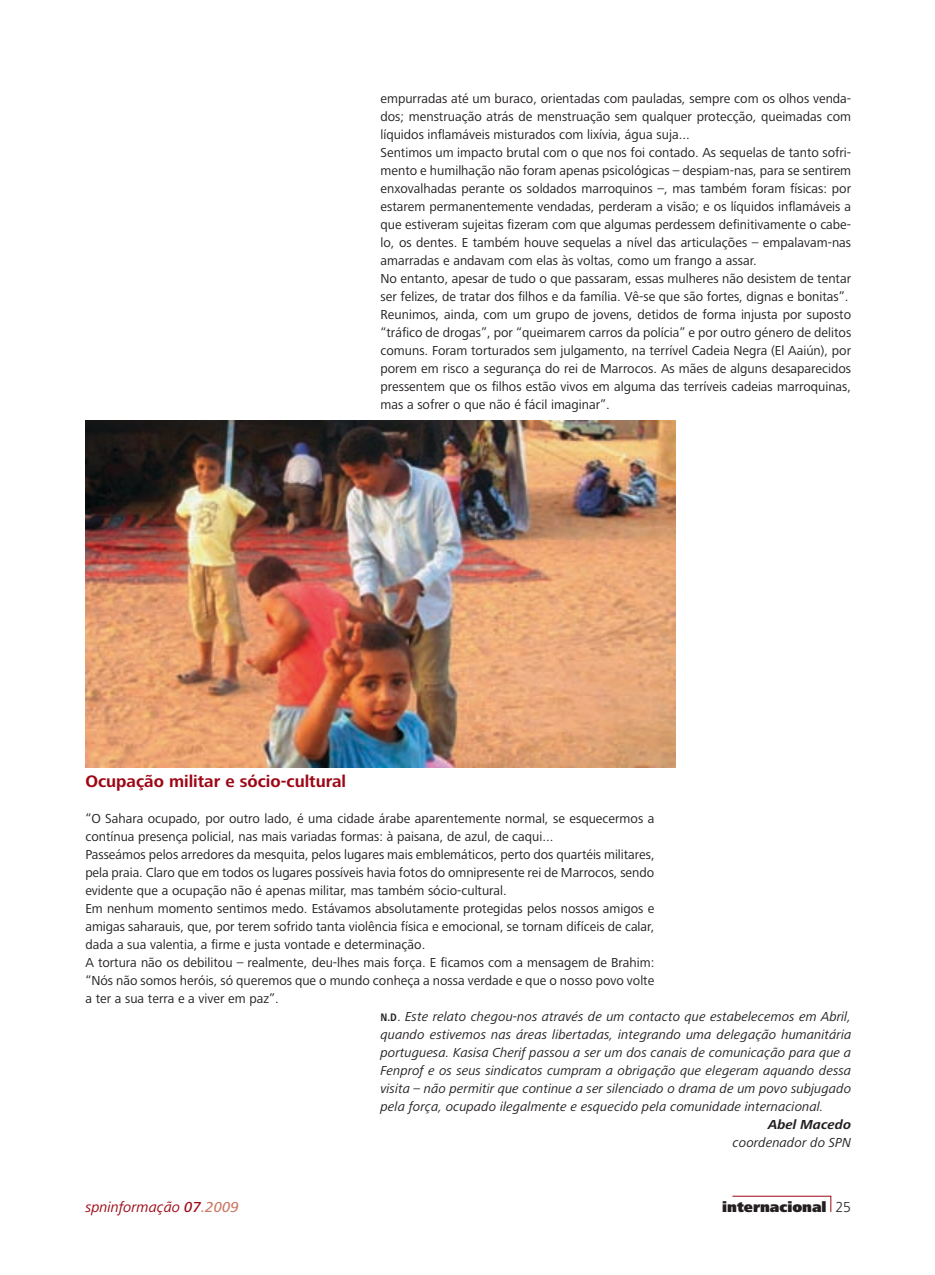
<style>
.page{position:relative;width:935px;height:1275px;background:#fff}
.page>*{position:absolute;margin:0;border:0;box-sizing:border-box;transform-origin:0 0}
.t1{font:700 17.25px "Frutiger Next LT";color:#9d0715}
.t2{font:italic 15px "Frutiger Next LT";color:#9d0715}
.t3{font:900 15px "Frutiger Next LT";color:#231f20}
.t4{font:13.5px/18px "Frutiger Next LT";color:#231f20}
.t5{font:italic 13.5px "Frutiger Next LT";color:#231f20}
.t6{font:italic 700 13.5px "Frutiger Next LT";color:#231f20}
.s1{font-weight:700;font-style:normal;font-stretch:condensed;font-size:11.25px}
.s2{font-style:normal}
.s3{font-weight:500}
.s4{font-weight:500;color:#cb7c6a}
.s5{font-weight:300}
</style>
<div class="page">
<svg style="left:732px;top:1195px;width:99px;height:18px"></svg>
<img style="left:85px;top:421px;width:590px;height:346px">
<p class="t4" style="left:380px;top:90px;width:472px">empurradas até um buraco, orientadas com pauladas, sempre com os olhos venda&shy;dos; menstruação atrás de menstruação sem qualquer protecção, queimadas com líquidos inflamáveis misturados com lixívia, água suja...<br>Sentimos um impacto brutal com o que nos foi contado. As sequelas de tanto sofri&shy;mento e humilhação não foram apenas psicológicas – despiam-nas, para se sentirem enxovalhadas perante os soldados marroquinos –, mas também foram físicas: por estarem permanentemente vendadas, perderam a visão; e os líquidos inflamáveis a que estiveram sujeitas fizeram com que algumas perdessem definitivamente o cabe&shy;lo, os dentes. E também houve sequelas a nível das articulações – empalavam-nas amarradas e andavam com elas às voltas, como um frango a assar.<br>No entanto, apesar de tudo o que passaram, essas mulheres não desistem de tentar ser felizes, de tratar dos filhos e da família. Vê-se que são fortes, dignas e bonitas”.<br>Reunimos, ainda, com um grupo de jovens, detidos de forma injusta por suposto “tráfico de drogas”, por “queimarem carros da polícia” e por outro género de delitos comuns. Foram torturados sem julgamento, na terrível Cadeia Negra (El Aaiún), por porem em risco a segurança do rei de Marrocos. As mães de alguns desaparecidos pressentem que os filhos estão vivos em alguma das terríveis cadeias marroquinas, mas a sofrer o que não é fácil imaginar”.</p>
<p class="t1" style="left:85px;top:772px;width:262px">Ocupação militar e sócio-cultural</p>
<p class="t4" style="left:85px;top:810px;width:570px">“O Sahara ocupado, por outro lado, é uma cidade árabe aparentemente normal, se esquecermos a</p>
<p class="t4" style="left:85px;top:828px;width:469px">contínua presença policial, nas mais variadas formas: à paisana, de azul, de caqui...</p>
<p class="t4" style="left:85px;top:846px;width:570px">Passeámos pelos arredores da mesquita, pelos lugares mais emblemáticos, perto dos quartéis militares,</p>
<p class="t4" style="left:85px;top:864px;width:570px">pela praia. Claro que em todos os lugares possíveis havia fotos do omnipresente rei de Marrocos, sendo</p>
<p class="t4" style="left:85px;top:882px;width:423px">evidente que a ocupação não é apenas militar, mas também sócio-cultural.</p>
<p class="t4" style="left:85px;top:900px;width:570px">Em nenhum momento sentimos medo. Estávamos absolutamente protegidas pelos nossos amigos e</p>
<p class="t4" style="left:85px;top:918px;width:570px">amigas saharauis, que, por terem sofrido tanta violência física e emocional, se tornam difíceis de calar,</p>
<p class="t4" style="left:85px;top:936px;width:341px">dada a sua valentia, a firme e justa vontade e determinação.</p>
<p class="t4" style="left:85px;top:954px;width:570px">A tortura não os debilitou – realmente, deu-lhes mais força. E ficamos com a mensagem de Brahim:</p>
<p class="t4" style="left:85px;top:972px;width:570px">“Nós não somos heróis, só queremos que o mundo conheça a nossa verdade e que o nosso povo volte</p>
<p class="t4" style="left:85px;top:990px;width:195px">a ter a sua terra e a viver em paz”.</p>
<p class="t5" style="left:380px;top:1009px;width:472px"><span class="s1">N.D</span><span class="s2">.</span> Este relato chegou-nos através de um contacto que estabelecemos em Abril,</p>
<p class="t5" style="left:380px;top:1027px;width:472px">quando estivemos nas áreas libertadas, integrando uma delegação humanitária</p>
<p class="t5" style="left:380px;top:1045px;width:472px">portuguesa. Kasisa Cherif passou a ser um dos canais de comunicação para que a</p>
<p class="t5" style="left:380px;top:1063px;width:472px">Fenprof e os seus sindicatos cumpram a obrigação que elegeram aquando dessa</p>
<p class="t5" style="left:380px;top:1081px;width:472px">visita – não permitir que continue a ser silenciado o drama de um povo subjugado</p>
<p class="t5" style="left:380px;top:1099px;width:444px">pela força, ocupado ilegalmente e esquecido pela comunidade internacional.</p>
<p class="t6" style="left:768px;top:1117px;width:85px">Abel Macedo</p>
<p class="t5" style="left:732px;top:1135px;width:120px">coordenador do SPN</p>
<p class="t2" style="left:85px;top:1199px;width:155px">spninformação <span class="s3">07</span><span class="s4">.2009</span></p>
<p class="t3" style="left:722px;top:1199px;width:130px">internacional <span class="s5">25</span></p>
</div>
